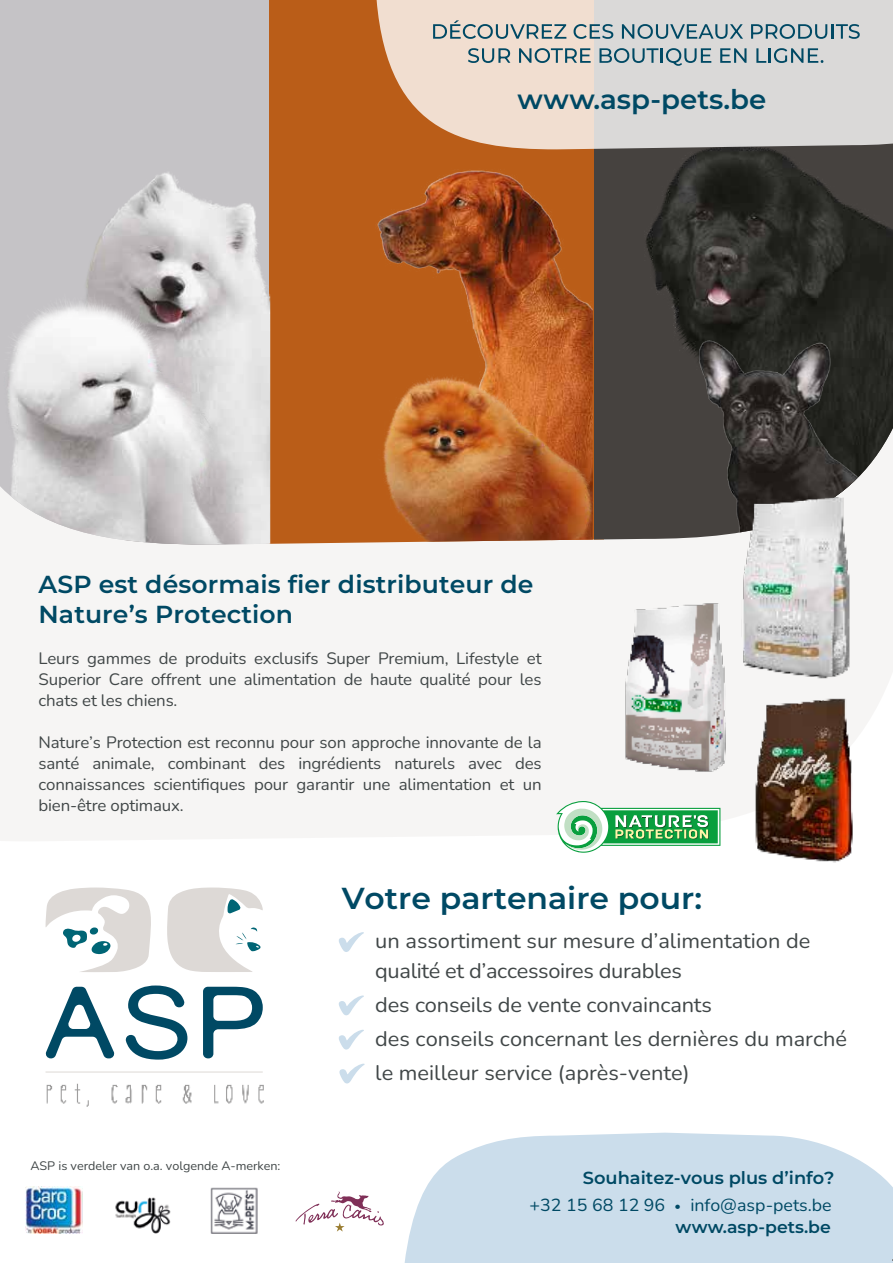
<style>
.page{position:relative;width:893px;height:1263px;background:#fff}
.page>*{position:absolute;margin:0;border:0;box-sizing:border-box;transform-origin:0 0}
.t1{font:600 30.3px "Montserrat";color:#004964;scale:1.04 1}
.t2{font:600 27.15px "Montserrat";color:#004964}
.t3{font:600 24.6px/30px "Montserrat";letter-spacing:.005em;color:#004964}
.t4{font:21px/34.3px "Nunito";color:#414748;scale:1.04 1}
.t5{font:17.4px "Nunito";color:#004964}
.t6{font:600 17.4px "Montserrat";color:#004964}
.t7{font:600 16.95px "Montserrat";color:#004964}
.t8{font:16.5px/21px "Nunito";letter-spacing:-.01em;color:#414748;text-align:justify}
.t9{font:12.3px "Nunito";color:#414748}
.s1{font-size:12px}
</style>
<div class="page">
<div style="left:0;top:545px;width:889px;height:296px;background:#f6f5f4"></div>
<svg style="left:404px;top:1133px;width:489px;height:130px;fill:#cbddeb"></svg>
<img style="left:25px;top:1186px;width:58px;height:48px">
<img style="left:210px;top:1187px;width:48px;height:47px">
<img style="left:115px;top:1197px;width:56px;height:37px">
<img style="left:46px;top:1083px;width:218px;height:24px">
<svg style="left:45px;top:987px;width:70px;height:71px"></svg>
<svg style="left:125px;top:985px;width:62px;height:74px"></svg>
<svg style="left:203px;top:987px;width:60px;height:71px"></svg>
<svg style="left:45px;top:887px;width:106px;height:85px"></svg>
<svg style="left:167px;top:887px;width:96px;height:85px"></svg>
<hr style="left:46px;top:1072px;width:217px;height:1px;background:#ddd9d6">
<svg style="left:296px;top:1191px;width:88px;height:40px"></svg>
<svg style="left:339px;top:932px;width:25px;height:20px"></svg>
<svg style="left:339px;top:995px;width:25px;height:21px"></svg>
<svg style="left:339px;top:1029px;width:25px;height:21px"></svg>
<svg style="left:339px;top:1063px;width:26px;height:21px"></svg>
<div style="left:266px;top:0;width:337px;height:545px;background:#ba5d18"></div>
<div style="left:594px;top:0;width:299px;height:545px;background:#46423f"></div>
<div style="left:0;top:0;width:268px;height:545px;background:#c5c3c6"></div>
<img style="left:641px;top:149px;width:252px;height:390px">
<img style="left:377px;top:170px;width:216px;height:199px">
<img style="left:89px;top:168px;width:181px;height:377px">
<img style="left:695px;top:309px;width:198px;height:228px">
<img style="left:341px;top:369px;width:253px;height:174px">
<img style="left:0;top:269px;width:249px;height:276px">
<svg style="left:376px;top:0;width:517px;height:149px;fill:#dad9d8"></svg>
<img style="left:719px;top:690px;width:170px;height:173px">
<img style="left:710px;top:491px;width:183px;height:189px">
<img style="left:601px;top:597px;width:158px;height:182px">
<svg style="left:556px;top:801px;width:164px;height:52px"></svg>
<svg style="left:433px;top:20px;width:133px;height:19px"></svg>
<svg style="left:574px;top:24px;width:39px;height:15px"></svg>
<svg style="left:622px;top:24px;width:121px;height:15px"></svg>
<svg style="left:751px;top:24px;width:109px;height:15px"></svg>
<svg style="left:468px;top:48px;width:42px;height:15px"></svg>
<svg style="left:519px;top:48px;width:72px;height:15px"></svg>
<svg style="left:599px;top:48px;width:112px;height:18px"></svg>
<svg style="left:720px;top:48px;width:26px;height:15px"></svg>
<svg style="left:756px;top:48px;width:67px;height:15px"></svg>
<h2 class="t2" style="left:517px;top:81px;width:250px">www.asp-pets.be</h2>
<h3 class="t3" style="left:39px;top:568px;width:496px">ASP est désormais fier distributeur de<br>Nature’s Protection</h3>
<p class="t8" style="left:39px;top:647px;width:505px">Leurs gammes de produits exclusifs Super Premium, Lifestyle et Superior Care offrent une alimentation de haute qualité pour les chats et les chiens.</p>
<p class="t8" style="left:39px;top:731px;width:505px">Nature’s Protection est reconnu pour son approche innovante de la santé animale, combinant des ingrédients naturels avec des connaissances scientifiques pour garantir une alimentation et un bien-être optimaux.</p>
<h1 class="t1" style="left:342px;top:878px;width:348px">Votre partenaire pour:</h1>
<p class="t9" style="left:30px;top:1157px;width:252px">ASP is verdeler van o.a. volgende A-merken:</p>
<p class="t4" style="left:375px;top:925px;width:420px;line-height:29.4px">un assortiment sur mesure d’alimentation de qualité et d’accessoires durables</p>
<p class="t4" style="left:375px;top:987px;width:455px">des conseils de vente convaincants<br>des conseils concernant les dernières du marché le meilleur service (après-vente)</p>
<p class="t6" style="left:583px;top:1166px;width:253px">Souhaitez-vous plus d’info?</p>
<p class="t5" style="left:529px;top:1193px;width:304px">+32 15 68 12 96 <span class="s1">•</span> info@asp-pets.be</p>
<p class="t7" style="left:675px;top:1216px;width:157px">www.asp-pets.be</p>
</div>
